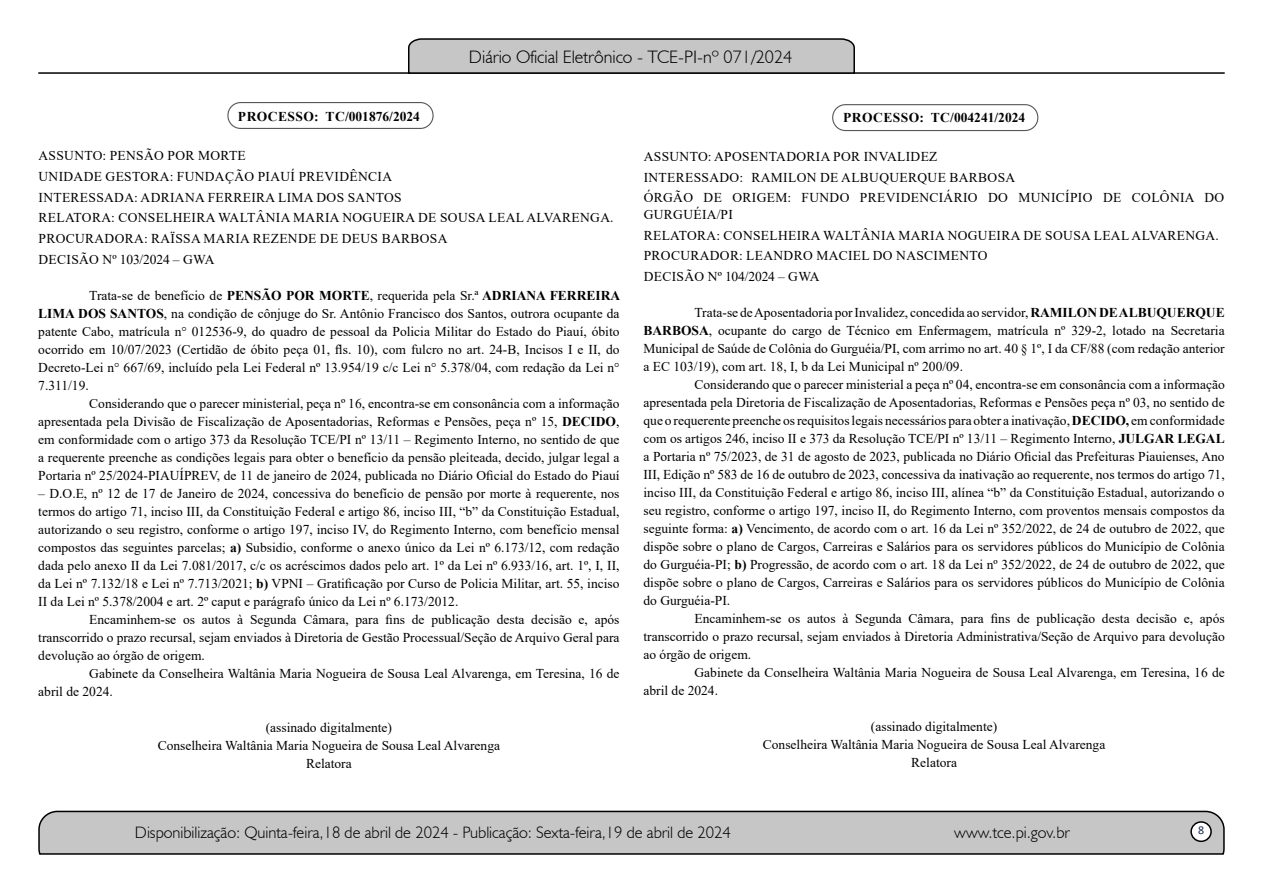
<style>
.page{position:relative;width:1263px;height:893px;background:#fff}
.page>*{position:absolute;margin:0;border:0;box-sizing:border-box;transform-origin:0 0}
.t1{font:300 18px "Humanist 521 BT";color:#000}
.t2{font:300 16.5px "Humanist 521 BT";color:#000}
.t3{font:13.5px/18px "Times New Roman";color:#000;text-align:justify}
.t4{font:13.5px/20.7px "Times New Roman";letter-spacing:.025em;color:#000}
.t5{font:700 13.5px "Times New Roman";letter-spacing:.02em;color:#000}
.t6{font:12px "Calibri";color:#212d4c}
.s1{font-weight:700}
</style>
<div class="page">
<svg style="left:38px;top:810px;width:1187px;height:45px;background:#b9b9b9"></svg>
<div style="left:1191px;top:822px;width:20px;height:19px;background:#fff;border-radius:50%"></div>
<div style="left:1190px;top:821px;width:22px;height:21px;border:2px solid #000;border-radius:50%"></div>
<hr style="left:38px;top:72px;width:1187px;height:2px;background:#000">
<svg style="left:407px;top:38px;width:449px;height:36px;background:#b4b4b4"></svg>
<div style="left:227px;top:102px;width:207px;height:27px;border:1px solid #575756;border-radius:13px"></div>
<div style="left:832px;top:104px;width:206px;height:27px;border:1px solid #575756;border-radius:13px"></div>
<h1 class="t1" style="left:469px;top:46px;width:325px">Diário Oficial Eletrônico - TCE-PI-nº 071/2024</h1>
<p class="t5" style="left:238px;top:107px;width:184px">PROCESSO: TC/001876/2024</p>
<p class="t4" style="left:39px;top:145px;width:576px">ASSUNTO: PENSÃO POR MORTE<br>UNIDADE GESTORA: FUNDAÇÃO PIAUÍ PREVIDÊNCIA<br>INTERESSADA: ADRIANA FERREIRA LIMA DOS SANTOS<br>RELATORA: CONSELHEIRA WALTÂNIA MARIA NOGUEIRA DE SOUSA LEAL ALVARENGA.<br>PROCURADORA: RAÏSSA MARIA REZENDE DE DEUS BARBOSA<br>DECISÃO Nº 103/2024 – GWA</p>
<p class="t3" style="left:38px;top:286px;width:583px;text-indent:51px">Trata-se de benefício de <span class="s1">PENSÃO POR MORTE</span>, requerida pela Sr.ª <span class="s1">ADRIANA FERREIRA LIMA DOS SANTOS</span>, na condição de cônjuge do Sr. Antônio Francisco dos Santos, outrora ocupante da patente Cabo, matrícula n° 012536-9, do quadro de pessoal da Policia Militar do Estado do Piauí, óbito ocorrido em 10/07/2023 (Certidão de óbito peça 01, fls. 10), com fulcro no art. 24-B, Incisos I e II, do Decreto-Lei n° 667/69, incluído pela Lei Federal nº 13.954/19 c/c Lei n° 5.378/04, com redação da Lei n° 7.311/19.</p>
<p class="t3" style="left:38px;top:394px;width:583px;text-indent:51px">Considerando que o parecer ministerial, peça nº 16, encontra-se em consonância com a informação apresentada pela Divisão de Fiscalização de Aposentadorias, Reformas e Pensões, peça nº 15, <span class="s1">DECIDO</span>, em conformidade com o artigo 373 da Resolução TCE/PI nº 13/11 – Regimento Interno, no sentido de que a requerente preenche as condições legais para obter o benefício da pensão pleiteada, decido, julgar legal a Portaria nº 25/2024-PIAUÍPREV, de 11 de janeiro de 2024, publicada no Diário Oficial do Estado do Piauí</p>
<p class="t3" style="left:38px;top:484px;width:583px">– D.O.E, nº 12 de 17 de Janeiro de 2024, concessiva do benefício de pensão por morte à requerente, nos termos do artigo 71, inciso III, da Constituição Federal e artigo 86, inciso III, “b” da Constituição Estadual, autorizando o seu registro, conforme o artigo 197, inciso IV, do Regimento Interno, com benefício mensal compostos das seguintes parcelas; <span class="s1">a)</span> Subsidio, conforme o anexo único da Lei nº 6.173/12, com redação dada pelo anexo II da Lei 7.081/2017, c/c os acréscimos dados pelo art. 1º da Lei nº 6.933/16, art. 1º, I, II, da Lei nº 7.132/18 e Lei nº 7.713/2021; <span class="s1">b)</span> VPNI – Gratificação por Curso de Policia Militar, art. 55, inciso II da Lei nº 5.378/2004 e art. 2º caput e parágrafo único da Lei nº 6.173/2012.</p>
<p class="t3" style="left:38px;top:610px;width:583px;text-indent:51px">Encaminhem-se os autos à Segunda Câmara, para fins de publicação desta decisão e, após transcorrido o prazo recursal, sejam enviados à Diretoria de Gestão Processual/Seção de Arquivo Geral para devolução ao órgão de origem.</p>
<p class="t3" style="left:38px;top:664px;width:583px;text-indent:51px">Gabinete da Conselheira Waltânia Maria Nogueira de Sousa Leal Alvarenga, em Teresina, 16 de abril de 2024.</p>
<p class="t3" style="left:158px;top:718px;width:344px;text-align:center">(assinado digitalmente)<br>Conselheira Waltânia Maria Nogueira de Sousa Leal Alvarenga<br>Relatora</p>
<p class="t5" style="left:843px;top:108px;width:184px">PROCESSO: TC/004241/2024</p>
<p class="t4" style="left:644px;top:146px;width:582px">ASSUNTO: APOSENTADORIA POR INVALIDEZ<br>INTERESSADO: RAMILON DE ALBUQUERQUE BARBOSA<br>ÓRGÃO DE ORIGEM: FUNDO PREVIDENCIÁRIO DO MUNICÍPIO DE COLÔNIA DO</p>
<p class="t4" style="left:644px;top:204px;width:576px">GURGUÉIA/PI<br>RELATORA: CONSELHEIRA WALTÂNIA MARIA NOGUEIRA DE SOUSA LEAL ALVARENGA.<br>PROCURADOR: LEANDRO MACIEL DO NASCIMENTO<br>DECISÃO Nº 104/2024 – GWA</p>
<p class="t3" style="left:643px;top:303px;width:583px;text-indent:51px">Trata-se de Aposentadoria por Invalidez, concedida ao servidor, <span class="s1">RAMILON DE ALBUQUERQUE BARBOSA</span>, ocupante do cargo de Técnico em Enfermagem, matrícula nº 329-2, lotado na Secretaria Municipal de Saúde de Colônia do Gurguéia/PI, com arrimo no art. 40 § 1º, I da CF/88 (com redação anterior a EC 103/19), com art. 18, I, b da Lei Municipal nº 200/09.</p>
<p class="t3" style="left:643px;top:375px;width:583px;text-indent:51px">Considerando que o parecer ministerial a peça nº 04, encontra-se em consonância com a informação apresentada pela Diretoria de Fiscalização de Aposentadorias, Reformas e Pensões peça nº 03, no sentido de que o requerente preenche os requisitos legais necessários para obter a inativação, <span class="s1">DECIDO,</span> em conformidade com os artigos 246, inciso II e 373 da Resolução TCE/PI nº 13/11 – Regimento Interno, <span class="s1">JULGAR LEGAL </span>a Portaria nº 75/2023, de 31 de agosto de 2023, publicada no Diário Oficial das Prefeituras Piauienses, Ano III, Edição nº 583 de 16 de outubro de 2023, concessiva da inativação ao requerente, nos termos do artigo 71, inciso III, da Constituição Federal e artigo 86, inciso III, alínea “b” da Constituição Estadual, autorizando o seu registro, conforme o artigo 197, inciso II, do Regimento Interno, com proventos mensais compostos da seguinte forma: <span class="s1">a)</span> Vencimento, de acordo com o art. 16 da Lei nº 352/2022, de 24 de outubro de 2022, que dispõe sobre o plano de Cargos, Carreiras e Salários para os servidores públicos do Município de Colônia do Gurguéia-PI; <span class="s1">b)</span> Progressão, de acordo com o art. 18 da Lei nº 352/2022, de 24 de outubro de 2022, que dispõe sobre o plano de Cargos, Carreiras e Salários para os servidores públicos do Município de Colônia do Gurguéia-PI.</p>
<p class="t3" style="left:643px;top:609px;width:583px;text-indent:51px">Encaminhem-se os autos à Segunda Câmara, para fins de publicação desta decisão e, após transcorrido o prazo recursal, sejam enviados à Diretoria Administrativa/Seção de Arquivo para devolução ao órgão de origem.</p>
<p class="t3" style="left:643px;top:663px;width:583px;text-indent:51px">Gabinete da Conselheira Waltânia Maria Nogueira de Sousa Leal Alvarenga, em Teresina, 16 de abril de 2024.</p>
<p class="t3" style="left:763px;top:717px;width:344px;text-align:center">(assinado digitalmente)<br>Conselheira Waltânia Maria Nogueira de Sousa Leal Alvarenga<br>Relatora</p>
<p class="t2" style="left:135px;top:822px;width:597px">Disponibilização: Quinta-feira,18 de abril de 2024 - Publicação: Sexta-feira,19 de abril de 2024</p>
<p class="t2" style="left:954px;top:822px;width:117px">www.tce.pi.gov.br</p>
<p class="t6" style="left:1198px;top:821px;width:8px">8</p>
</div>
